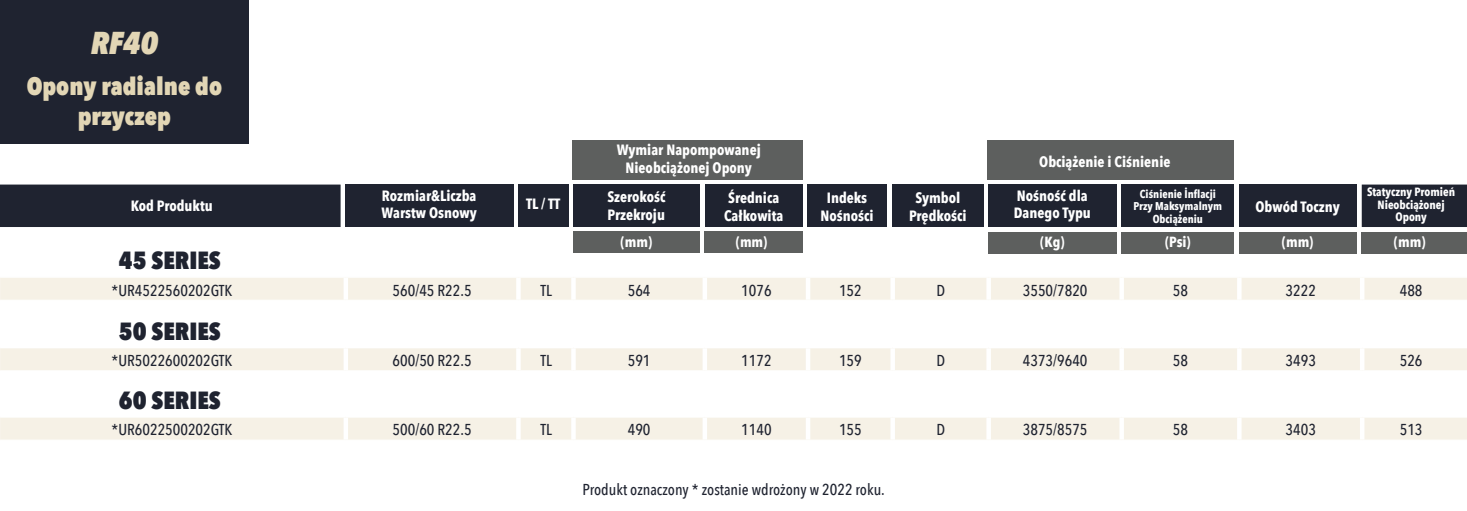
<style>
.page{position:relative;width:1467px;height:511px;background:#fff}
.page>*{position:absolute;margin:0;border:0;box-sizing:border-box;transform-origin:0 0}
.t1{font:italic 800 31.5px "Avenir Next Condensed";color:#e2d6b5}
.t2{font:800 24.75px "Avenir Next Condensed";color:#1f2330}
.t3{font:800 24.75px/29.7px "Avenir Next Condensed";color:#e2d6b5;text-align:center}
.t4{font:500 15.75px "Avenir Next Condensed";color:#1f2330}
.t5{font:700 14.85px/17.8px "Avenir Next Condensed";color:#fff;text-align:center}
.t6{font:700 14.62px "Avenir Next Condensed";color:#fff}
.t7{font:700 11.92px/12.6px "Avenir Next Condensed";color:#fff;text-align:center}
.t8{font:700 11.25px/12.4px "Avenir Next Condensed";color:#fff;text-align:center}
</style>
<div class="page">
<div style="left:0;top:0;width:249px;height:144px;background:#1f2330"></div>
<div style="left:0;top:278px;width:1467px;height:21px;background:#f6f1e6"></div>
<hr style="left:344px;top:277px;width:4px;height:22px;background:#fff">
<div style="left:516px;top:277px;width:5px;height:22px;background:#fff"></div>
<div style="left:571px;top:277px;width:5px;height:22px;background:#fff"></div>
<hr style="left:703px;top:277px;width:4px;height:22px;background:#fff">
<hr style="left:806px;top:277px;width:4px;height:22px;background:#fff">
<div style="left:890px;top:277px;width:5px;height:22px;background:#fff"></div>
<div style="left:986px;top:277px;width:5px;height:22px;background:#fff"></div>
<div style="left:1119px;top:277px;width:5px;height:22px;background:#fff"></div>
<div style="left:1237px;top:277px;width:5px;height:22px;background:#fff"></div>
<hr style="left:1360px;top:277px;width:4px;height:22px;background:#fff">
<div style="left:0;top:348px;width:1467px;height:22px;background:#f6f1e6"></div>
<hr style="left:344px;top:348px;width:4px;height:22px;background:#fff">
<div style="left:516px;top:348px;width:5px;height:22px;background:#fff"></div>
<div style="left:571px;top:348px;width:5px;height:22px;background:#fff"></div>
<hr style="left:703px;top:348px;width:4px;height:22px;background:#fff">
<hr style="left:806px;top:348px;width:4px;height:22px;background:#fff">
<div style="left:890px;top:348px;width:5px;height:22px;background:#fff"></div>
<div style="left:986px;top:348px;width:5px;height:22px;background:#fff"></div>
<div style="left:1119px;top:348px;width:5px;height:22px;background:#fff"></div>
<div style="left:1237px;top:348px;width:5px;height:22px;background:#fff"></div>
<hr style="left:1360px;top:348px;width:4px;height:22px;background:#fff">
<div style="left:0;top:418px;width:1467px;height:21px;background:#f6f1e6"></div>
<hr style="left:344px;top:417px;width:4px;height:22px;background:#fff">
<div style="left:516px;top:417px;width:5px;height:22px;background:#fff"></div>
<div style="left:571px;top:417px;width:5px;height:22px;background:#fff"></div>
<hr style="left:703px;top:417px;width:4px;height:22px;background:#fff">
<hr style="left:806px;top:417px;width:4px;height:22px;background:#fff">
<div style="left:890px;top:417px;width:5px;height:22px;background:#fff"></div>
<div style="left:986px;top:417px;width:5px;height:22px;background:#fff"></div>
<div style="left:1119px;top:417px;width:5px;height:22px;background:#fff"></div>
<div style="left:1237px;top:417px;width:5px;height:22px;background:#fff"></div>
<hr style="left:1360px;top:417px;width:4px;height:22px;background:#fff">
<div style="left:573px;top:184px;width:127px;height:43px;background:#1f2330"></div>
<div style="left:705px;top:184px;width:98px;height:43px;background:#1f2330"></div>
<div style="left:345px;top:184px;width:168px;height:43px;background:#1f2330"></div>
<div style="left:807px;top:184px;width:79px;height:43px;background:#1f2330"></div>
<div style="left:518px;top:184px;width:50px;height:43px;background:#1f2330"></div>
<div style="left:1239px;top:184px;width:118px;height:43px;background:#1f2330"></div>
<div style="left:892px;top:184px;width:91px;height:43px;background:#1f2330"></div>
<div style="left:1362px;top:184px;width:105px;height:43px;background:#1f2330"></div>
<div style="left:0;top:184px;width:341px;height:43px;background:#1f2330"></div>
<div style="left:1122px;top:184px;width:112px;height:43px;background:#1f2330"></div>
<div style="left:988px;top:184px;width:129px;height:43px;background:#1f2330"></div>
<div style="left:988px;top:232px;width:129px;height:21px;background:#5d5f5e"></div>
<div style="left:1121px;top:232px;width:112px;height:21px;background:#5d5f5e"></div>
<div style="left:573px;top:231px;width:127px;height:22px;background:#5d5f5e"></div>
<div style="left:705px;top:231px;width:98px;height:22px;background:#5d5f5e"></div>
<div style="left:1239px;top:232px;width:118px;height:21px;background:#5d5f5e"></div>
<div style="left:1362px;top:232px;width:105px;height:21px;background:#5d5f5e"></div>
<div style="left:573px;top:140px;width:230px;height:40px;background:#5d5f5e"></div>
<div style="left:987px;top:140px;width:246px;height:40px;background:#5d5f5e"></div>
<p class="t1" style="left:91px;top:23px;width:69px">RF40</p>
<p class="t3" style="left:27px;top:71px;width:197px">Opony radialne do przyczep</p>
<p class="t5" style="left:131px;top:196px;width:83px">Kod Produktu</p>
<p class="t2" style="left:119px;top:244px;width:103px">45 SERIES</p>
<p class="t5" style="left:382px;top:186px;width:96px">Rozmiar&amp;Liczba</p>
<p class="t5" style="left:382px;top:204px;width:97px">Warstw Osnowy</p>
<p class="t5" style="left:526px;top:195px;width:36px">TL / TT</p>
<p class="t5" style="left:617px;top:141px;width:146px">Wymiar Napompowanej</p>
<p class="t5" style="left:626px;top:159px;width:128px">Nieobciążonej Opony</p>
<p class="t5" style="left:607px;top:187px;width:60px">Szerokość</p>
<p class="t5" style="left:608px;top:205px;width:59px">Przekroju</p>
<p class="t5" style="left:728px;top:188px;width:53px">Średnica</p>
<p class="t5" style="left:724px;top:206px;width:61px">Całkowita</p>
<p class="t5" style="left:820px;top:188px;width:55px">Indeks<br>Nośności</p>
<p class="t5" style="left:915px;top:188px;width:46px">Symbol</p>
<p class="t5" style="left:909px;top:206px;width:59px">Prędkości</p>
<p class="t5" style="left:1039px;top:153px;width:133px">Obciążenie i Ciśnienie</p>
<p class="t8" style="left:1133px;top:187px;width:90px">Ciśnienie İnflacji<br>Przy Maksymalnym<br>Obciążeniu</p>
<p class="t5" style="left:1014px;top:186px;width:79px;text-align:left">Nośność dla<br>Danego Typu</p>
<p class="t5" style="left:1255px;top:198px;width:86px">Obwód Toczny</p>
<p class="t7" style="left:1367px;top:185px;width:90px">Statyczny Promień<br>Nieobciążonej</p>
<p class="t7" style="left:1395px;top:210px;width:33px">Opony</p>
<p class="t6" style="left:621px;top:232px;width:33px">(mm)</p>
<p class="t6" style="left:736px;top:232px;width:33px">(mm)</p>
<p class="t6" style="left:1040px;top:232px;width:26px">(Kg)</p>
<p class="t6" style="left:1165px;top:232px;width:27px">(Psi)</p>
<p class="t6" style="left:1282px;top:232px;width:33px">(mm)</p>
<p class="t6" style="left:1394px;top:232px;width:33px">(mm)</p>
<p class="t4" style="left:112px;top:280px;width:122px">*UR4522560202GTK</p>
<p class="t4" style="left:393px;top:280px;width:81px">560/45 R22.5</p>
<p class="t4" style="left:540px;top:280px;width:13px">TL</p>
<p class="t4" style="left:628px;top:280px;width:24px">564</p>
<p class="t4" style="left:741px;top:280px;width:32px">1076</p>
<p class="t4" style="left:839px;top:280px;width:24px">152</p>
<p class="t4" style="left:936px;top:280px;width:10px">D</p>
<p class="t4" style="left:1023px;top:280px;width:66px">3550/7820</p>
<p class="t4" style="left:1173px;top:280px;width:17px">58</p>
<p class="t4" style="left:1286px;top:280px;width:32px">3222</p>
<p class="t4" style="left:1400px;top:280px;width:24px">488</p>
<p class="t2" style="left:119px;top:315px;width:103px">50 SERIES</p>
<p class="t4" style="left:112px;top:351px;width:122px">*UR5022600202GTK</p>
<p class="t4" style="left:393px;top:351px;width:81px">600/50 R22.5</p>
<p class="t4" style="left:540px;top:351px;width:13px">TL</p>
<p class="t4" style="left:628px;top:351px;width:24px">591</p>
<p class="t4" style="left:741px;top:351px;width:32px">1172</p>
<p class="t4" style="left:839px;top:351px;width:24px">159</p>
<p class="t4" style="left:936px;top:351px;width:10px">D</p>
<p class="t4" style="left:1023px;top:351px;width:66px">4373/9640</p>
<p class="t4" style="left:1173px;top:351px;width:17px">58</p>
<p class="t4" style="left:1286px;top:351px;width:32px">3493</p>
<p class="t4" style="left:1400px;top:351px;width:24px">526</p>
<p class="t2" style="left:119px;top:384px;width:103px">60 SERIES</p>
<p class="t4" style="left:112px;top:420px;width:122px">*UR6022500202GTK</p>
<p class="t4" style="left:393px;top:420px;width:81px">500/60 R22.5</p>
<p class="t4" style="left:540px;top:420px;width:13px">TL</p>
<p class="t4" style="left:628px;top:420px;width:24px">490</p>
<p class="t4" style="left:741px;top:420px;width:32px">1140</p>
<p class="t4" style="left:839px;top:420px;width:24px">155</p>
<p class="t4" style="left:936px;top:420px;width:10px">D</p>
<p class="t4" style="left:1023px;top:420px;width:66px">3875/8575</p>
<p class="t4" style="left:1173px;top:420px;width:17px">58</p>
<p class="t4" style="left:1286px;top:420px;width:32px">3403</p>
<p class="t4" style="left:1400px;top:420px;width:24px">513</p>
<p class="t4" style="left:583px;top:479px;width:304px">Produkt oznaczony * zostanie wdrożony w 2022 roku.</p>
</div>
